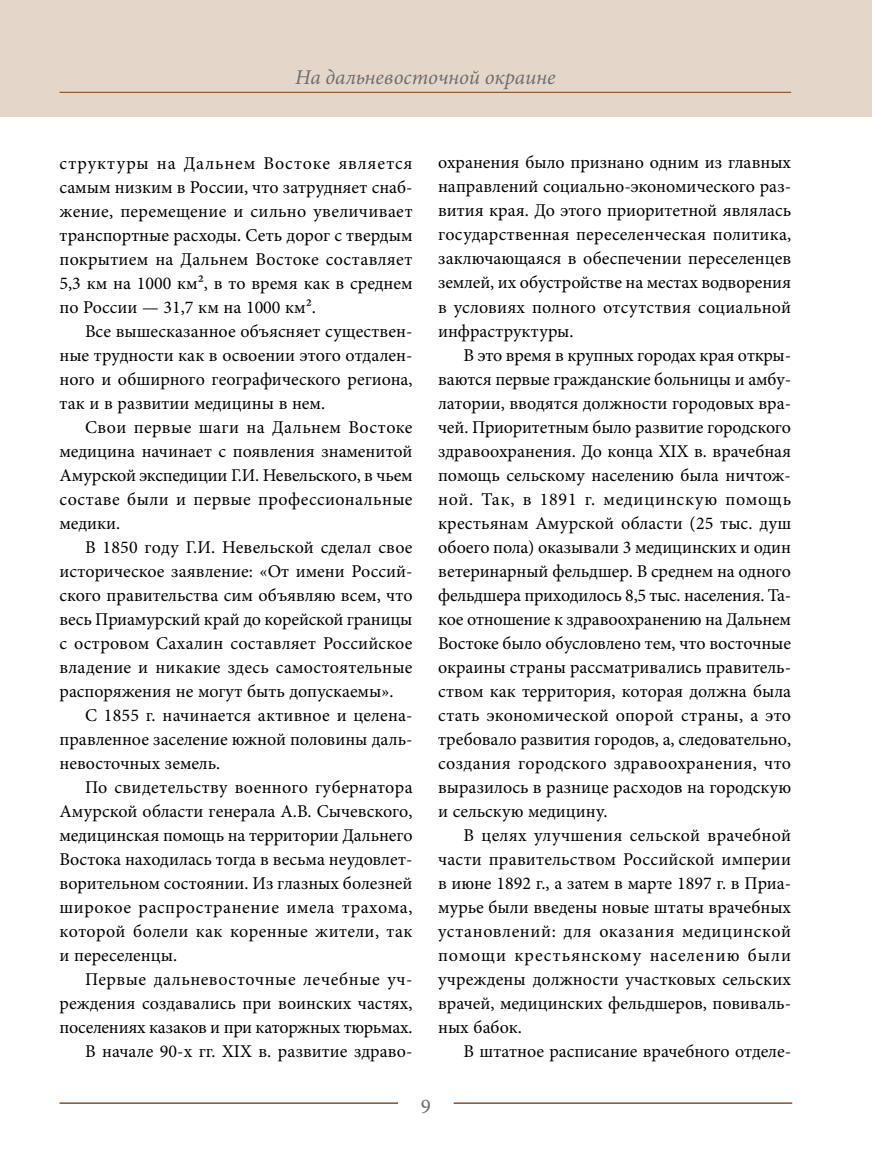
<style>
.page{position:relative;width:872px;height:1170px;background:#fff}
.page>*{position:absolute;margin:0;border:0;box-sizing:border-box;transform-origin:0 0}
.t1{font:italic 21px "Minion Pro";letter-spacing:-.005em;color:#6d6e71}
.t2{font:21px "Minion Pro";color:#6d6e71}
.t3{font:18px/24px "Minion Pro";color:#000;text-align:justify}
</style>
<div class="page">
<div style="left:0;top:0;width:872px;height:117px;background:#e4d7ca"></div>
<hr style="left:60px;top:92px;width:731px;height:1px;background:#8b5123">
<hr style="left:60px;top:1102px;width:338px;height:1px;background:#8b5123">
<hr style="left:453px;top:1102px;width:339px;height:1px;background:#8b5123">
<p class="t1" style="left:295px;top:63px;width:262px">На дальневосточной окраине</p>
<p class="t3" style="left:60px;top:151px;width:354px">структуры на Дальнем Востоке является самым низким в России, что затрудняет снаб&shy;жение, перемещение и сильно увеличивает транспортные расходы. Сеть дорог с твердым покрытием на Дальнем Востоке составляет 5,3 км на 1000 км², в то время как в среднем по России — 31,7 км на 1000 км².</p>
<p class="t3" style="left:60px;top:319px;width:354px;text-indent:26px">Все вышесказанное объясняет существен&shy;ные трудности как в освоении этого отдален&shy;ного и обширного географического региона, так и в развитии медицины в нем.</p>
<p class="t3" style="left:60px;top:415px;width:354px;text-indent:26px">Свои первые шаги на Дальнем Востоке медицина начинает с появления знаменитой Амурской экспедиции Г.И. Невельского, в чьем составе были и первые профессиональные медики.</p>
<p class="t3" style="left:60px;top:535px;width:354px;text-indent:26px">В 1850 году Г.И. Невельской сделал свое историческое заявление: «От имени Россий&shy;ского правительства сим объявляю всем, что весь Приамурский край до корейской границы с островом Сахалин составляет Российское владение и никакие здесь самостоятельные распоряжения не могут быть допускаемы».</p>
<p class="t3" style="left:59px;top:703px;width:354px;text-indent:26px">С 1855 г. начинается активное и целена&shy;правленное заселение южной половины даль&shy;невосточных земель.</p>
<p class="t3" style="left:59px;top:775px;width:354px;text-indent:26px">По свидетельству военного губернатора Амурской области генерала А.В. Сычевского, медицинская помощь на территории Дальнего Востока находилась тогда в весьма неудовлет&shy;ворительном состоянии. Из глазных болезней широкое распространение имела трахома, которой болели как коренные жители, так и переселенцы.</p>
<p class="t3" style="left:59px;top:967px;width:354px;text-align:right">Первые дальневосточные лечебные уч&shy;реждения создавались при воинских частях, поселениях казаков и при каторжных тюрьмах.<br>В начале 90-х гг. XIX в. развитие здраво-</p>
<p class="t3" style="left:438px;top:151px;width:354px">охранения было признано одним из главных направлений социально-экономического раз&shy;вития края. До этого приоритетной являлась государственная переселенческая политика, заключающаяся в обеспечении переселенцев землей, их обустройстве на местах водворения в условиях полного отсутствия социальной инфраструктуры.</p>
<p class="t3" style="left:438px;top:343px;width:355px;text-indent:26px">В это время в крупных городах края откры&shy;ваются первые гражданские больницы и амбу&shy;латории, вводятся должности городовых вра&shy;чей. Приоритетным было развитие городского здравоохранения. До конца XIX в. врачебная помощь сельскому населению была ничтож&shy;ной. Так, в 1891 г. медицинскую помощь крестьянам Амурской области (25 тыс. душ обоего пола) оказывали 3 медицинских и один ветеринарный фельдшер. В среднем на одного фельдшера приходилось 8,5 тыс. населения. Та&shy;кое отношение к здравоохранению на Дальнем Востоке было обусловлено тем, что восточные окраины страны рассматривались правитель&shy;ством как территория, которая должна была стать экономической опорой страны, а это требовало развития городов, а, следовательно, создания городского здравоохранения, что выразилось в разнице расходов на городскую и сельскую медицину.</p>
<p class="t3" style="left:438px;top:823px;width:354px;text-indent:26px">В целях улучшения сельской врачебной части правительством Российской империи в июне 1892 г., а затем в марте 1897 г. в Приа&shy;мурье были введены новые штаты врачебных установлений: для оказания медицинской помощи крестьянскому населению были учреждены должности участковых сельских врачей, медицинских фельдшеров, повиваль&shy;ных бабок.</p>
<p class="t3" style="left:463px;top:1038px;width:329px">В штатное расписание врачебного отделе-</p>
<p class="t2" style="left:421px;top:1092px;width:12px">9</p>
</div>
